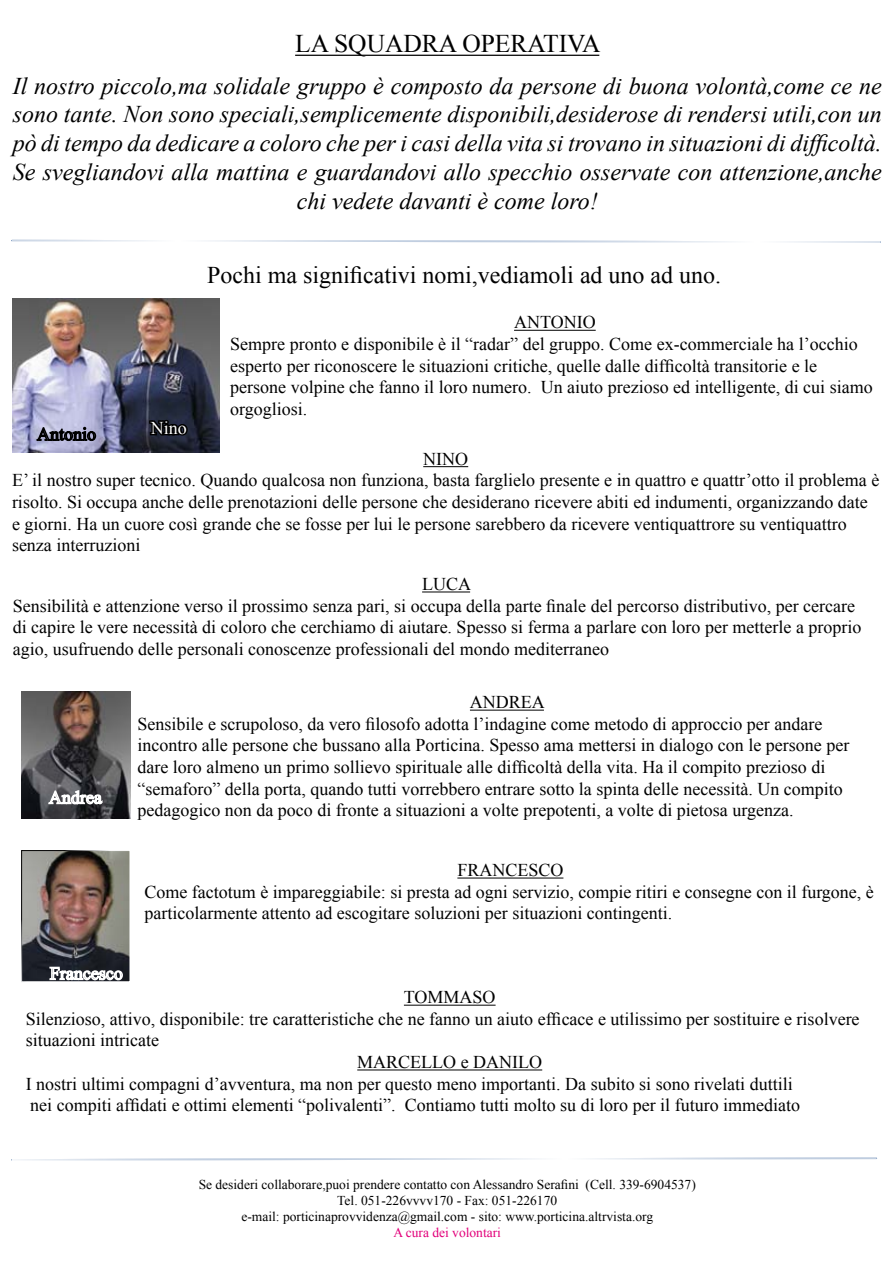
<style>
.page{position:relative;width:893px;height:1263px;background:#fff}
.page>*{position:absolute;margin:0;border:0;box-sizing:border-box;transform-origin:0 0}
.t1{font:25.5px "Times New Roman";color:#000}
.t2{font:italic 24px/28.8px "Times New Roman";color:#000;text-align:center}
.t3{font:24px "Times New Roman";color:#000}
.t4{font:18px/21.6px "Times New Roman";color:#000}
.t5{font:18px "Times New Roman";color:#fff}
.t6{font:13.5px/16.2px "Times New Roman";color:#000;text-align:center}
.t7{font:13.5px "Times New Roman";color:#e2007a}
</style>
<div class="page">
<img style="left:21px;top:691px;width:109px;height:127px">
<hr style="left:470px;top:710px;width:74px;height:1px;background:#000">
<img style="left:23px;top:852px;width:105px;height:128px">
<hr style="left:457px;top:877px;width:106px;height:1px;background:#000">
<img style="left:12px;top:298px;width:207px;height:154px">
<hr style="left:514px;top:330px;width:82px;height:1px;background:#000">
<hr style="left:295px;top:55px;width:304px;height:1px;background:#000">
<hr style="left:423px;top:466px;width:45px;height:1px;background:#000">
<hr style="left:422px;top:591px;width:48px;height:1px;background:#000">
<hr style="left:404px;top:1005px;width:92px;height:1px;background:#000">
<hr style="left:357px;top:1069px;width:185px;height:1px;background:#000">
<svg style="left:36px;top:425px;width:61px;height:17px"></svg>
<svg style="left:148px;top:416px;width:42px;height:23px"></svg>
<svg style="left:49px;top:960px;width:75px;height:22px"></svg>
<svg style="left:48px;top:789px;width:55px;height:16px"></svg>
<svg style="left:11px;top:1157px;width:866px;height:4px"></svg>
<svg style="left:11px;top:239px;width:870px;height:4px"></svg>
<h1 class="t1" style="left:295px;top:27px;width:307px">LA SQUADRA OPERATIVA</h1>
<p class="t2" style="left:13px;top:71px;width:870px">Il nostro piccolo,ma solidale gruppo è composto da persone di buona volontà,come ce ne sono tante. Non sono speciali,semplicemente disponibili,desiderose di rendersi utili,con un pò di tempo da dedicare a coloro che per i casi della vita si trovano in situazioni di difficoltà.<br>Se svegliandovi alla mattina e guardandovi allo specchio osservate con attenzione,anche chi vedete davanti è come loro!</p>
<h2 class="t3" style="left:207px;top:259px;width:516px">Pochi ma significativi nomi,vediamoli ad uno ad uno.</h2>
<p class="t5" style="left:151px;top:416px;width:37px">Nino</p>
<p class="t4" style="left:230px;top:311px;width:644px;text-indent:284px">ANTONIO<br>Sempre pronto e disponibile è il “radar” del gruppo. Come ex-commerciale ha l’occhio esperto per riconoscere le situazioni critiche, quelle dalle difficoltà transitorie e le persone volpine che fanno il loro numero. Un aiuto prezioso ed intelligente, di cui siamo orgogliosi.</p>
<p class="t4" style="left:12px;top:448px;width:869px;text-indent:411px">NINO<br>E’ il nostro super tecnico. Quando qualcosa non funziona, basta farglielo presente e in quattro e quattr’otto il problema è risolto. Si occupa anche delle prenotazioni delle persone che desiderano ricevere abiti ed indumenti, organizzando date e giorni. Ha un cuore così grande che se fosse per lui le persone sarebbero da ricevere ventiquattrore su ventiquattro senza interruzioni</p>
<p class="t4" style="left:13px;top:573px;width:850px;text-indent:409px">LUCA<br>Sensibilità e attenzione verso il prossimo senza pari, si occupa della parte finale del percorso distributivo, per cercare di capire le vere necessità di coloro che cerchiamo di aiutare. Spesso si ferma a parlare con loro per metterle a proprio agio, usufruendo delle personali conoscenze professionali del mondo mediterraneo</p>
<p class="t4" style="left:137px;top:691px;width:713px;text-indent:332px">ANDREA<br>Sensibile e scrupoloso, da vero filosofo adotta l’indagine come metodo di approccio per andare incontro alle persone che bussano alla Porticina. Spesso ama mettersi in dialogo con le persone per dare loro almeno un primo sollievo spirituale alle difficoltà della vita. Ha il compito prezioso di “semaforo” della porta, quando tutti vorrebbero entrare sotto la spinta delle necessità. Un compito pedagogico non da poco di fronte a situazioni a volte prepotenti, a volte di pietosa urgenza.</p>
<p class="t4" style="left:144px;top:859px;width:731px;text-indent:313px">FRANCESCO<br>Come factotum è impareggiabile: si presta ad ogni servizio, compie ritiri e consegne con il furgone, è particolarmente attento ad escogitare soluzioni per situazioni contingenti.</p>
<p class="t4" style="left:404px;top:986px;width:93px">TOMMASO</p>
<p class="t4" style="left:26px;top:1008px;width:835px">Silenzioso, attivo, disponibile: tre caratteristiche che ne fanno un aiuto efficace e utilissimo per sostituire e risolvere</p>
<p class="t4" style="left:26px;top:1029px;width:135px">situazioni intricate</p>
<p class="t4" style="left:357px;top:1051px;width:186px">MARCELLO e DANILO</p>
<p class="t4" style="left:26px;top:1072px;width:768px">I nostri ultimi compagni d’avventura, ma non per questo meno importanti. Da subito si sono rivelati duttili</p>
<p class="t4" style="left:30px;top:1094px;width:772px">nei compiti affidati e ottimi elementi “polivalenti”. Contiamo tutti molto su di loro per il futuro immediato</p>
<p class="t6" style="left:199px;top:1176px;width:499px">Se desideri collaborare,puoi prendere contatto con Alessandro Serafini (Cell. 339-6904537)<br>Tel. 051-226vvvv170 - Fax: 051-226170<br>e-mail: porticinaprovvidenza@gmail.com - sito: www.porticina.altrvista.org</p>
<p class="t7" style="left:393px;top:1224px;width:109px">A cura dei volontari</p>
</div>
